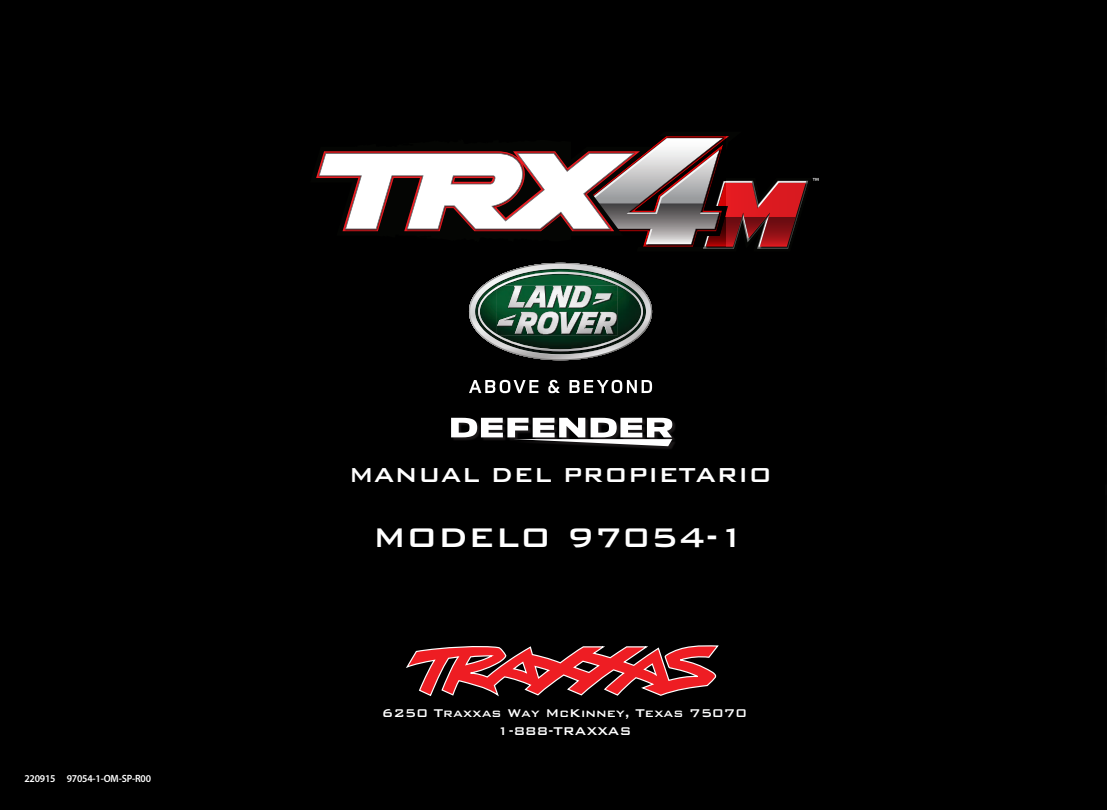
<style>
.page{position:relative;width:1107px;height:810px;background:#fff}
.page>*{position:absolute;margin:0;border:0;box-sizing:border-box;transform-origin:0 0}
.t1{font:36px "Bank Gothic Medium BT";color:#fff}
.t2{font:27px "Bank Gothic Medium BT";color:#fff}
.t3{font:15px "Bank Gothic Medium BT";color:#fff}
.t4{font:600 10.5px "Myriad";letter-spacing:-.015em;color:#fff;scale:.95 1}
</style>
<div class="page">
<div style="left:0;top:0;width:1104px;height:810px;background:#000"></div>
<svg style="left:406px;top:645px;width:313px;height:52px"></svg>
<svg style="left:316px;top:136px;width:503px;height:113px"></svg>
<div style="left:1092px;top:532px;width:15px;height:278px;background:#000"></div>
<div style="left:453px;top:419px;width:223px;height:31px;background:#231f20;opacity:.75"></div>
<svg style="left:451px;top:418px;width:221px;height:28px"></svg>
<img style="left:470px;top:294px;width:181px;height:36px">
<svg style="left:471px;top:263px;width:175px;height:97px"></svg>
<img style="left:478px;top:272px;width:142px;height:36px">
<img style="left:620px;top:285px;width:21px;height:18px">
<svg style="left:469px;top:380px;width:69px;height:13px"></svg>
<svg style="left:570px;top:380px;width:82px;height:13px"></svg>
<svg style="left:548px;top:380px;width:12px;height:13px"></svg>
<p class="t4" style="left:24px;top:773px;width:135px">220915 97054-1-OM-SP-R00</p>
<p class="t2" style="left:349px;top:460px;width:425px">MANUAL DEL PROPIETARIO</p>
<p class="t1" style="left:373px;top:518px;width:374px">MODELO 97054-1</p>
<p class="t3" style="left:382px;top:704px;width:367px">6250 Traxxas Way McKinney, Texas 75070</p>
<p class="t3" style="left:497px;top:722px;width:136px">1-888-TRAXXAS</p>
</div>
